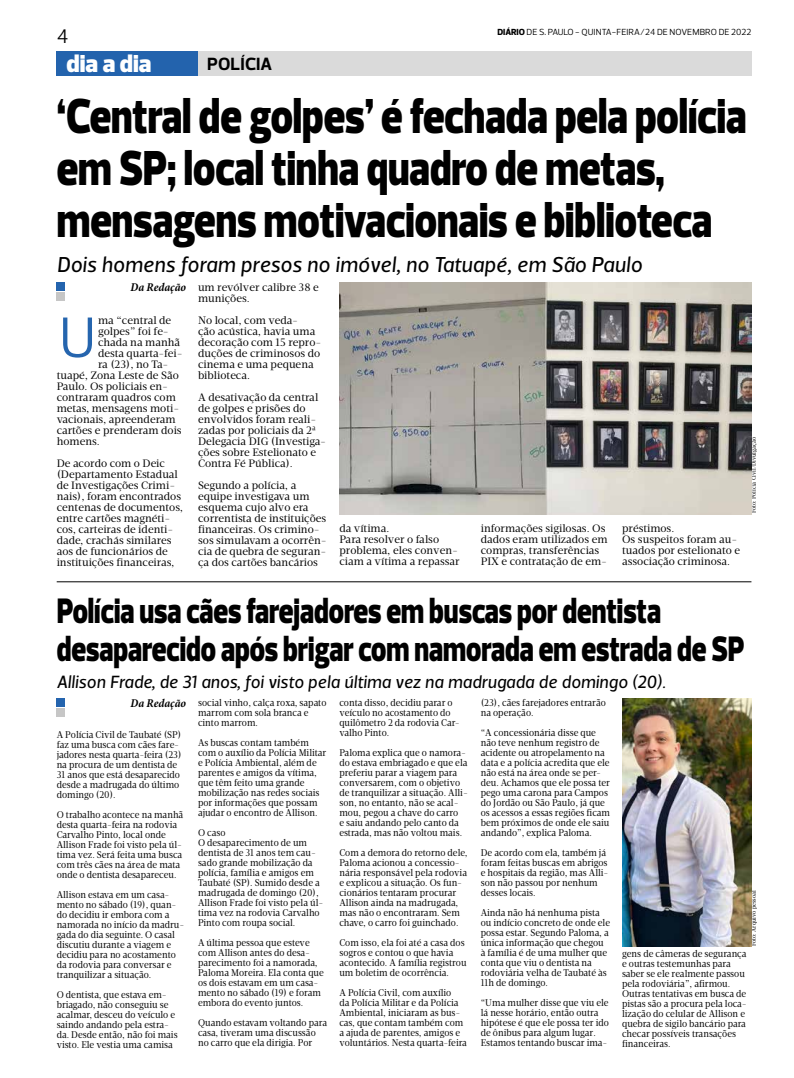
<style>
.page{position:relative;width:794px;height:1078px;background:#fff}
.page>*{position:absolute;margin:0;border:0;box-sizing:border-box;transform-origin:0 0}
.t1{font:58px "Prelo";color:#2565ae}
.t2{font:900 50px/52px "Prelo";color:#000;scale:.81 1}
.t3{font:900 36px/37px "Prelo";color:#000;scale:.77 1}
.t4{font:900 25px "Prelo";color:#fff}
.t5{font:italic 22px "Velino Sans";color:#000}
.t6{font:20px "Prelo";color:#000}
.t7{font:italic 18px "Velino Sans";color:#000}
.t8{font:700 18px "Prelo";color:#000}
.t9{font:italic 700 condensed 12px "Minion Pro";letter-spacing:-.005em;color:#000}
.t10{font:11px/11px "Velino Text";color:#000}
.t11{font:10px/10px "Velino Text";color:#000;scale:.9 1}
.t12{font:9px "Prelo";color:#000}
.t13{font:6px "Velino Text";color:#000;scale:.93 1}
.s1{font-weight:800}
</style>
<div class="page">
<div style="left:148px;top:51px;width:603px;height:24px;background:#dadada"></div>
<div style="left:57px;top:51px;width:141px;height:24px;background:#2363ad"></div>
<hr style="left:57px;top:581px;width:694px;height:1px;background:#000">
<div style="left:57px;top:708px;width:8px;height:9px;background:#c6c6c6"></div>
<div style="left:57px;top:698px;width:8px;height:8px;background:#2464ae"></div>
<div style="left:57px;top:292px;width:8px;height:9px;background:#c6c6c6"></div>
<div style="left:57px;top:282px;width:8px;height:8px;background:#2464ae"></div>
<img style="left:339px;top:282px;width:412px;height:232px">
<img style="left:622px;top:698px;width:129px;height:248px">
<h3 class="t6" style="left:57px;top:24px;width:13px">4</h3>
<h3 class="t4" style="left:67px;top:48px;width:86px">dia a dia</h3>
<h3 class="t8" style="left:207px;top:53px;width:67px">POLÍCIA</h3>
<p class="t12" style="left:497px;top:27px;width:255px"><span class="s1">DIÁRIO</span> DE S. PAULO - QUINTA-FEIRA/24 DE NOVEMBRO DE 2022</p>
<h2 class="t2" style="left:57px;top:90px;width:853px">‘Central de golpes’ é fechada pela polícia em SP; local tinha quadro de metas, mensagens motivacionais e biblioteca</h2>
<h3 class="t5" style="left:57px;top:251px;width:587px">Dois homens foram presos no imóvel, no Tatuapé, em São Paulo</h3>
<p class="t9" style="left:130px;top:279px;width:57px">Da Redação</p>
<p class="t10" style="left:98px;top:314px;width:75px">ma “central de</p>
<p class="t10" style="left:98px;top:325px;width:72px">golpes” foi fe-</p>
<p class="t10" style="left:98px;top:336px;width:84px">chada na manhã</p>
<p class="t10" style="left:98px;top:347px;width:86px">desta quarta-fei-</p>
<p class="t10" style="left:98px;top:358px;width:72px">ra (23), no Ta-</p>
<p class="t10" style="left:57px;top:369px;width:124px">tuapé, Zona Leste de São</p>
<p class="t10" style="left:57px;top:380px;width:113px">Paulo. Os policiais en-</p>
<p class="t10" style="left:57px;top:391px;width:121px">contraram quadros com</p>
<p class="t10" style="left:57px;top:402px;width:124px">metas, mensagens moti-</p>
<p class="t10" style="left:57px;top:413px;width:121px">vacionais, apreenderam</p>
<p class="t10" style="left:57px;top:424px;width:127px">cartões e prenderam dois</p>
<p class="t10" style="left:57px;top:435px;width:45px">homens.</p>
<p class="t10" style="left:57px;top:457px;width:128px">De acordo com o Deic (Departamento Estadual de Investigações Crimi&shy;nais), foram encontrados centenas de documentos, entre cartões magnéti&shy;cos, carteiras de identi&shy;dade, crachás similares aos de funcionários de instituições financeiras,</p>
<h1 class="t1" style="left:59px;top:302px;width:39px">U</h1>
<p class="t10" style="left:198px;top:281px;width:122px">um revólver calibre 38 e munições.</p>
<p class="t10" style="left:198px;top:314px;width:125px">No local, com veda-<br>ção acústica, havia uma decoração com 15 repro&shy;duções de criminosos do cinema e uma pequena biblioteca.</p>
<p class="t10" style="left:198px;top:391px;width:130px">A desativação da central de golpes e prisões do envolvidos foram reali&shy;zadas por policiais da 2ª<br>Delegacia DIG (Investiga&shy;ções sobre Estelionato e<br>Contra Fé Pública).</p>
<p class="t10" style="left:198px;top:479px;width:130px">Segundo a polícia, a equipe investigava um esquema cujo alvo era correntista de instituições financeiras. Os crimino&shy;sos simulavam a ocorrên&shy;cia de quebra de seguran&shy;ça dos cartões bancários</p>
<p class="t10" style="left:339px;top:522px;width:122px">da vítima.<br>Para resolver o falso problema, eles conven&shy;ciam a vítima a repassar</p>
<p class="t10" style="left:481px;top:522px;width:128px">informações sigilosas. Os dados eram utilizados em compras, transferências<br>PIX e contratação de em-</p>
<p class="t10" style="left:622px;top:522px;width:120px">préstimos.<br>Os suspeitos foram au&shy;tuados por estelionato e associação criminosa.</p>
<p class="t13" style="left:750px;top:513px;width:84px;rotate:-90deg">Foto: Polícia Civil/Divulgação</p>
<h3 class="t3" style="left:57px;top:593px;width:894px">Polícia usa cães farejadores em buscas por dentista desaparecido após brigar com namorada em estrada de SP</h3>
<h3 class="t7" style="left:57px;top:670px;width:611px">Allison Frade, de 31 anos, foi visto pela última vez na madrugada de domingo (20).</h3>
<p class="t9" style="left:130px;top:695px;width:57px">Da Redação</p>
<p class="t11" style="left:57px;top:729px;width:140px">A Polícia Civil de Taubaté (SP) faz uma busca com cães fare&shy;jadores nesta quarta-feira (23) na procura de um dentista de<br>31 anos que está desaparecido desde a madrugada do último domingo (20).</p>
<p class="t11" style="left:57px;top:809px;width:142px">O trabalho acontece na manhã desta quarta-feira na rodovia<br>Carvalho Pinto, local onde<br>Allison Frade foi visto pela úl&shy;tima vez. Será feita uma busca com três cães na área de mata onde o dentista desapareceu.</p>
<p class="t11" style="left:57px;top:889px;width:143px">Allison estava em um casa&shy;mento no sábado (19), quan&shy;do decidiu ir embora com a namorada no início da madru&shy;gada do dia seguinte. O casal discutiu durante a viagem e decidiu para no acostamento da rodovia para conversar e tranquilizar a situação.</p>
<p class="t11" style="left:57px;top:989px;width:136px">O dentista, que estava em&shy;briagado, não conseguiu se acalmar, desceu do veículo e saindo andando pela estra&shy;da. Desde então, não foi mais visto. Ele vestia uma camisa</p>
<p class="t11" style="left:198px;top:697px;width:144px">social vinho, calça roxa, sapato marrom com sola branca e cinto marrom.</p>
<p class="t11" style="left:198px;top:737px;width:144px">As buscas contam também com o auxílio da Polícia Militar e Polícia Ambiental, além de parentes e amigos da vítima, que têm feito uma grande mobilização nas redes sociais por informações que possam ajudar o encontro de Allison.</p>
<p class="t11" style="left:198px;top:827px;width:141px">O caso<br>O desaparecimento de um dentista de 31 anos tem cau&shy;sado grande mobilização da polícia, família e amigos em<br>Taubaté (SP). Sumido desde a madrugada de domingo (20),<br>Allison Frade foi visto pela úl&shy;tima vez na rodovia Carvalho<br>Pinto com roupa social.</p>
<p class="t11" style="left:198px;top:937px;width:141px">A última pessoa que esteve com Allison antes do desa&shy;parecimento foi a namorada,<br>Paloma Moreira. Ela conta que os dois estavam em um casa&shy;mento no sábado (19) e foram embora do evento juntos.</p>
<p class="t11" style="left:198px;top:1017px;width:145px">Quando estavam voltando para casa, tiveram uma discussão no carro que ela dirigia. Por</p>
<p class="t11" style="left:339px;top:697px;width:135px">conta disso, decidiu parar o veículo no acostamento do quilômetro 2 da rodovia Car&shy;valho Pinto.</p>
<p class="t11" style="left:339px;top:747px;width:144px">Paloma explica que o namora&shy;do estava embriagado e que ela preferiu parar a viagem para conversarem, com o objetivo de tranquilizar a situação. Alli&shy;son, no entanto, não se acal&shy;mou, pegou a chave do carro<br>e saiu andando pelo canto da estrada, mas não voltou mais.</p>
<p class="t11" style="left:339px;top:847px;width:144px">Com a demora do retorno dele,<br>Paloma acionou a concessio&shy;nária responsável pela rodovia e explicou a situação. Os fun&shy;cionários tentaram procurar<br>Allison ainda na madrugada, mas não o encontraram. Sem chave, o carro foi guinchado.</p>
<p class="t11" style="left:339px;top:937px;width:143px">Com isso, ela foi até a casa dos sogros e contou o que havia acontecido. A família registrou um boletim de ocorrência.</p>
<p class="t11" style="left:339px;top:987px;width:143px">A Polícia Civil, com auxílio<br>da Polícia Militar e da Polícia<br>Ambiental, iniciaram as bus&shy;cas, que contam também com a ajuda de parentes, amigos e voluntários. Nesta quarta-feira</p>
<p class="t11" style="left:481px;top:697px;width:140px">(23), cães farejadores entrarão na operação.</p>
<p class="t11" style="left:481px;top:727px;width:145px">“A concessionária disse que não teve nenhum registro de acidente ou atropelamento na data e a polícia acredita que ele não está na área onde se per&shy;deu. Achamos que ele possa ter pego uma carona para Campos do Jordão ou São Paulo, já que os acessos a essas regiões ficam bem próximos de onde ele saiu andando”, explica Paloma.</p>
<p class="t11" style="left:481px;top:847px;width:143px">De acordo com ela, também já foram feitas buscas em abrigos e hospitais da região, mas Alli&shy;son não passou por nenhum desses locais.</p>
<p class="t11" style="left:481px;top:907px;width:145px">Ainda não há nenhuma pista ou indício concreto de onde ele possa estar. Segundo Paloma, a única informação que chegou à família é de uma mulher que conta que viu o dentista na rodoviária velha de Taubaté às<br>11h de domingo.</p>
<p class="t11" style="left:481px;top:997px;width:144px">“Uma mulher disse que viu ele lá nesse horário, então outra hipótese é que ele possa ter ido de ônibus para algum lugar.<br>Estamos tentando buscar ima-</p>
<p class="t13" style="left:750px;top:945px;width:61px;rotate:-90deg">Foto: Arquivo pessoal</p>
<p class="t11" style="left:622px;top:948px;width:140px">gens de câmeras de segurança e outras testemunhas para saber se ele realmente passou pela rodoviária”, afirmou.<br>Outras tentativas em busca de pistas são a procura pela loca&shy;lização do celular de Allison e quebra de sigilo bancário para checar possíveis transações financeiras.</p>
</div>
